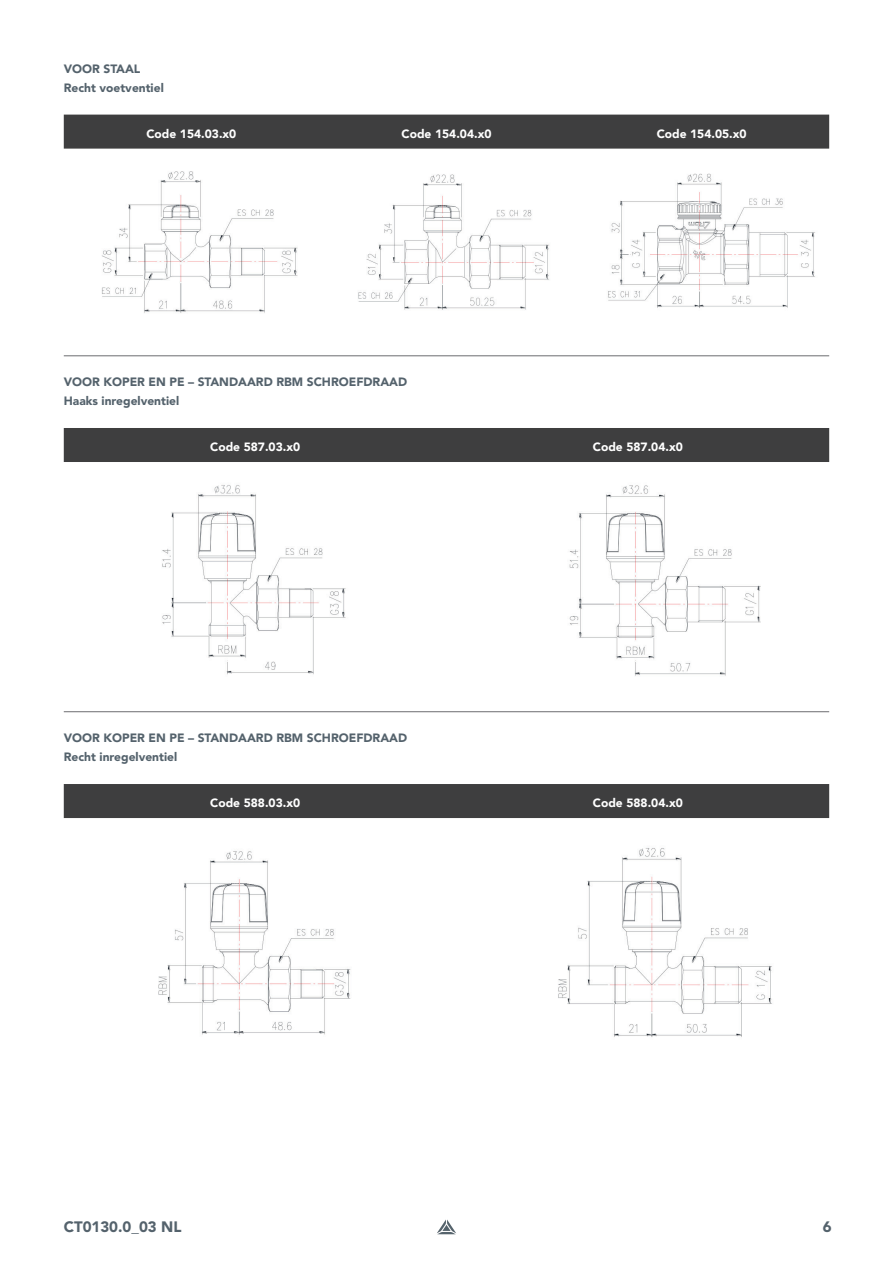
<style>
.page{position:relative;width:893px;height:1263px;background:#fff}
.page>*{position:absolute;margin:0;border:0;box-sizing:border-box;transform-origin:0 0}
.t1{font:900 15px "Avenir LT Pro";color:#54626c}
.t2{font:900 12px/18.6px "Avenir LT Pro";color:#54626c}
.t3{font:900 12px "Avenir";color:#fff}
</style>
<div class="page">
<svg style="left:437px;top:1219px;width:19px;height:15px"></svg>
<img style="left:162px;top:485px;width:599px;height:191px">
<img style="left:158px;top:848px;width:614px;height:189px">
<hr style="left:64px;top:356px;width:765px;height:1px;background:#6c6d70">
<hr style="left:64px;top:711px;width:765px;height:1px;background:#6c6d70">
<div style="left:64px;top:115px;width:765px;height:34px;background:#3e3e3f"></div>
<div style="left:64px;top:428px;width:765px;height:34px;background:#3e3e3f"></div>
<div style="left:64px;top:784px;width:765px;height:34px;background:#3e3e3f"></div>
<img style="left:102px;top:171px;width:713px;height:142px">
<p class="t2" style="left:64px;top:59px;width:101px">VOOR STAAL<br>Recht voetventiel</p>
<p class="t3" style="left:146px;top:123px;width:91px">Code 154.03.x0</p>
<p class="t3" style="left:401px;top:123px;width:91px">Code 154.04.x0</p>
<p class="t3" style="left:657px;top:123px;width:91px">Code 154.05.x0</p>
<p class="t2" style="left:64px;top:373px;width:345px">VOOR KOPER EN PE – STANDAARD RBM SCHROEFDRAAD<br>Haaks inregelventiel</p>
<p class="t3" style="left:210px;top:436px;width:91px">Code 587.03.x0</p>
<p class="t3" style="left:593px;top:436px;width:91px">Code 587.04.x0</p>
<p class="t2" style="left:64px;top:729px;width:345px">VOOR KOPER EN PE – STANDAARD RBM SCHROEFDRAAD<br>Recht inregelventiel</p>
<p class="t3" style="left:210px;top:792px;width:91px">Code 588.03.x0</p>
<p class="t3" style="left:593px;top:792px;width:91px">Code 588.04.x0</p>
<p class="t1" style="left:64px;top:1218px;width:119px">CT0130.0_03 NL</p>
<p class="t1" style="left:823px;top:1218px;width:10px">6</p>
</div>
